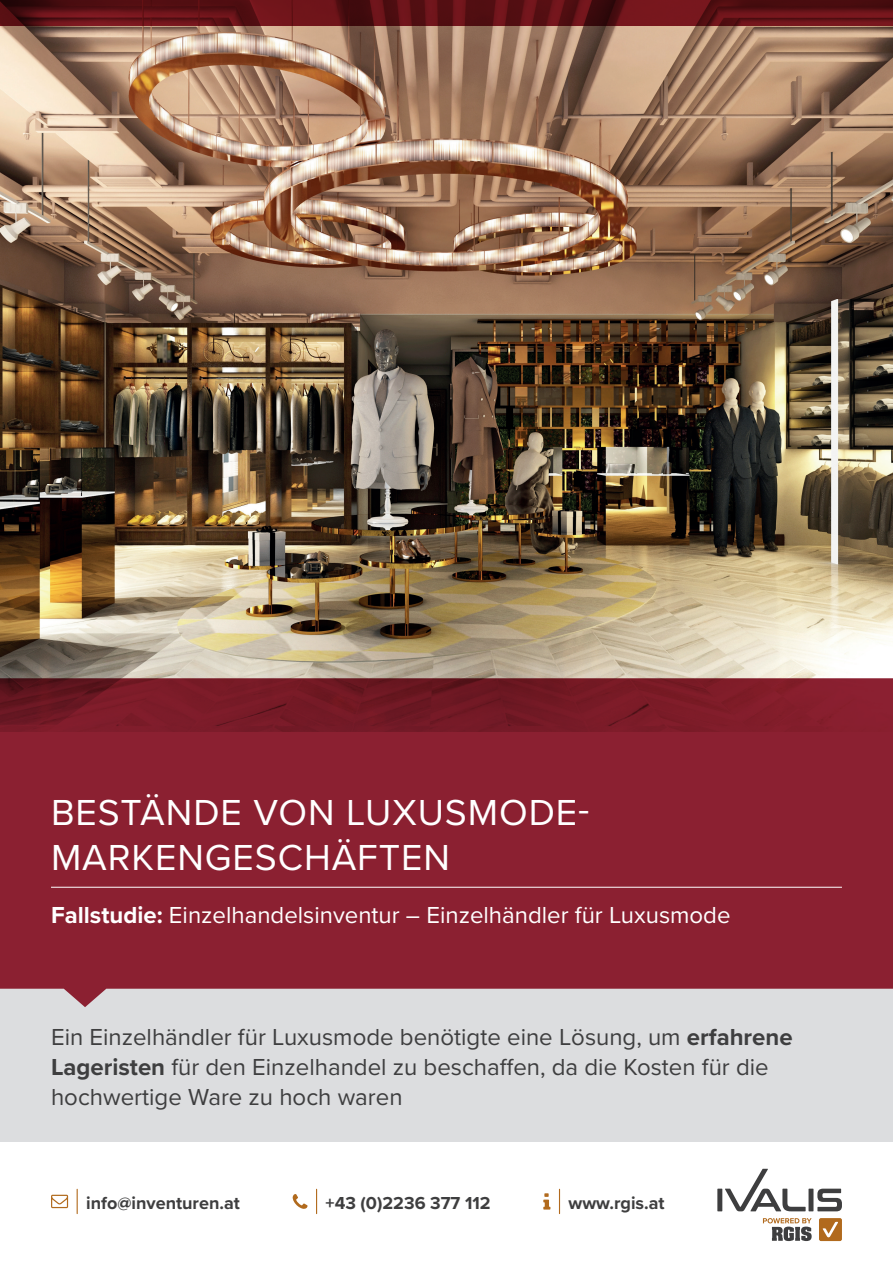
<style>
.page{position:relative;width:893px;height:1263px;background:#fff}
.page>*{position:absolute;margin:0;border:0;box-sizing:border-box;transform-origin:0 0}
.t1{font:37.5px/45px "Proxima Nova";letter-spacing:.025em;color:#fff}
.t2{font:24px/30px "Proxima Nova";color:#3e3e3f}
.t3{font:24px "Proxima Nova";color:#fff}
.t4{font:700 18px "Proxima Nova";color:#3e3e3f}
.s1{font-weight:700}
</style>
<div class="page">
<svg style="left:559px;top:1189px;width:1px;height:24px"></svg>
<svg style="left:543px;top:1193px;width:7px;height:16px"></svg>
<svg style="left:77px;top:1189px;width:1px;height:24px"></svg>
<svg style="left:51px;top:1195px;width:17px;height:13px"></svg>
<svg style="left:316px;top:1189px;width:1px;height:24px"></svg>
<svg style="left:293px;top:1194px;width:15px;height:15px"></svg>
<div style="left:819px;top:1218px;width:23px;height:23px;background:#b16a1d;border-radius:2px"></div>
<svg style="left:822px;top:1221px;width:16px;height:17px"></svg>
<svg style="left:763px;top:1218px;width:49px;height:23px"></svg>
<div style="left:717px;top:1188px;width:5px;height:23px;background:#3e3e3f"></div>
<svg style="left:725px;top:1169px;width:81px;height:42px"></svg>
<div style="left:808px;top:1188px;width:5px;height:23px;background:#3e3e3f"></div>
<svg style="left:817px;top:1188px;width:25px;height:23px"></svg>
<div style="left:0;top:989px;width:893px;height:153px;background:#dcdddf"></div>
<svg style="left:0;top:731px;width:893px;height:276px;background:#902c3c"></svg>
<hr style="left:51px;top:887px;width:791px;height:1px;background:#fff">
<img style="left:0;top:26px;width:893px;height:705px">
<svg style="left:0;top:0;width:893px;height:26px;background:#5e1116"></svg>
<h1 class="t1" style="left:51px;top:788px;width:540px">BESTÄNDE VON LUXUSMODE-<br>MARKENGESCHÄFTEN</h1>
<p class="t3" style="left:51px;top:897px;width:681px"><span class="s1">Fallstudie:</span> Einzelhandelsinventur – Einzelhändler für Luxusmode</p>
<p class="t2" style="left:51px;top:1021px;width:743px">Ein Einzelhändler für Luxusmode benötigte eine Lösung, um <span class="s1">erfahrene<br>Lageristen</span> für den Einzelhandel zu beschaffen, da die Kosten für die hochwertige Ware zu hoch waren</p>
<p class="t4" style="left:86px;top:1189px;width:155px">info@inventuren.at</p>
<p class="t4" style="left:326px;top:1189px;width:166px">+43 (0)2236 377 112</p>
<p class="t4" style="left:569px;top:1189px;width:98px">www.rgis.at</p>
</div>
